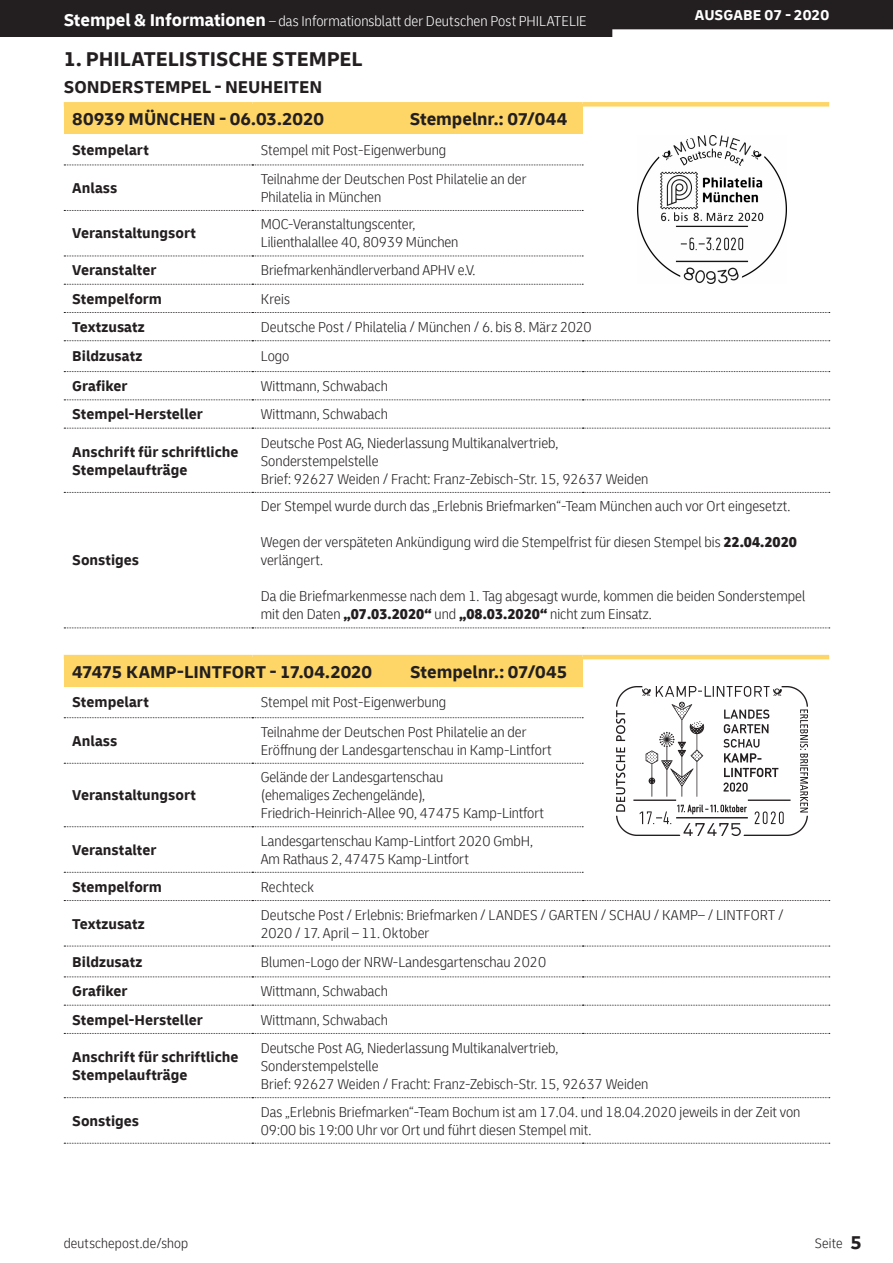
<style>
.page{position:relative;width:893px;height:1263px;background:#fff}
.page>*{position:absolute;margin:0;border:0;box-sizing:border-box;transform-origin:0 0}
.t1{font:700 21px "Delivery";letter-spacing:-.005em;color:#231f20}
.t2{font:700 18px "Delivery";letter-spacing:-.005em;color:#231f20}
.t3{font:300 condensed 15px/18px "Delivery";color:#231f20}
.t4{font:700 15px/18px "Delivery";color:#231f20}
.t5{font:300 condensed 15px "Delivery";color:#fff}
.t6{font:700 15px "Delivery";color:#fff}
.t7{font:300 condensed 14.25px "Delivery";letter-spacing:.01em;color:#231f20}
.s1{font-weight:700;font-stretch:normal;font-size:18px}
.s2{font-weight:900}
.s3{font-weight:700;font-stretch:normal;font-size:19.5px}
</style>
<div class="page">
<div style="left:0;top:0;width:893px;height:37px;background:#231f20"></div>
<div style="left:64px;top:104px;width:519px;height:30px;background:#fed667"></div>
<div style="left:64px;top:102px;width:188px;height:5px;background:#fed667"></div>
<div style="left:252px;top:102px;width:331px;height:5px;background:#fed667"></div>
<div style="left:583px;top:102px;width:246px;height:5px;background:#fed667"></div>
<svg style="left:64px;top:371px;width:766px;height:1px"></svg>
<svg style="left:64px;top:399px;width:766px;height:1px"></svg>
<svg style="left:64px;top:428px;width:766px;height:1px"></svg>
<svg style="left:64px;top:492px;width:766px;height:1px"></svg>
<svg style="left:64px;top:627px;width:766px;height:1px"></svg>
<svg style="left:64px;top:340px;width:766px;height:1px"></svg>
<svg style="left:64px;top:210px;width:519px;height:1px"></svg>
<svg style="left:64px;top:256px;width:519px;height:1px"></svg>
<svg style="left:64px;top:284px;width:519px;height:1px"></svg>
<svg style="left:64px;top:165px;width:519px;height:1px"></svg>
<svg style="left:64px;top:312px;width:766px;height:1px"></svg>
<div style="left:64px;top:657px;width:519px;height:30px;background:#fed667"></div>
<hr style="left:64px;top:655px;width:188px;height:4px;background:#fed667">
<hr style="left:252px;top:655px;width:331px;height:4px;background:#fed667">
<hr style="left:583px;top:655px;width:246px;height:4px;background:#fed667">
<svg style="left:64px;top:976px;width:766px;height:1px"></svg>
<svg style="left:64px;top:1005px;width:766px;height:1px"></svg>
<svg style="left:64px;top:1033px;width:766px;height:1px"></svg>
<svg style="left:64px;top:1097px;width:766px;height:1px"></svg>
<svg style="left:64px;top:1143px;width:766px;height:1px"></svg>
<svg style="left:64px;top:946px;width:766px;height:1px"></svg>
<svg style="left:64px;top:763px;width:519px;height:1px"></svg>
<svg style="left:64px;top:826px;width:519px;height:1px"></svg>
<svg style="left:64px;top:872px;width:519px;height:1px"></svg>
<svg style="left:64px;top:717px;width:519px;height:1px"></svg>
<svg style="left:64px;top:900px;width:766px;height:1px"></svg>
<img style="left:637px;top:135px;width:149px;height:149px">
<img style="left:616px;top:687px;width:191px;height:149px">
<p class="t5" style="left:64px;top:12px;width:524px"><span class="s1">Stempel &amp; Informationen</span> – das Informationsblatt der Deutschen Post PHILATELIE</p>
<p class="t6" style="left:695px;top:6px;width:136px">AUSGABE 07 - 2020</p>
<h1 class="t1" style="left:64px;top:46px;width:300px">1. PHILATELISTISCHE STEMPEL</h1>
<p class="t2" style="left:64px;top:76px;width:260px">SONDERSTEMPEL - NEUHEITEN</p>
<p class="t2" style="left:72px;top:108px;width:253px">80939 MÜNCHEN - 06.03.2020</p>
<p class="t2" style="left:410px;top:108px;width:159px">Stempelnr.: 07/044</p>
<p class="t4" style="left:72px;top:141px;width:78px">Stempelart</p>
<p class="t3" style="left:261px;top:141px;width:187px">Stempel mit Post-Eigenwerbung</p>
<p class="t4" style="left:72px;top:179px;width:47px">Anlass</p>
<p class="t3" style="left:261px;top:170px;width:267px">Teilnahme der Deutschen Post Philatelie an der<br>Philatelia in München</p>
<p class="t4" style="left:72px;top:224px;width:125px">Veranstaltungsort</p>
<p class="t3" style="left:261px;top:215px;width:199px">MOC-Veranstaltungscenter,<br>Lilienthalallee 40, 80939 München</p>
<p class="t4" style="left:72px;top:261px;width:86px">Veranstalter</p>
<p class="t3" style="left:261px;top:261px;width:216px">Briefmarkenhändlerverband APHV e.V.</p>
<p class="t4" style="left:72px;top:290px;width:91px">Stempelform</p>
<p class="t3" style="left:261px;top:290px;width:31px">Kreis</p>
<p class="t4" style="left:72px;top:318px;width:74px">Textzusatz</p>
<p class="t3" style="left:261px;top:318px;width:332px">Deutsche Post / Philatelia / München / 6. bis 8. März 2020</p>
<p class="t4" style="left:72px;top:347px;width:72px">Bildzusatz</p>
<p class="t3" style="left:261px;top:347px;width:30px">Logo</p>
<p class="t4" style="left:72px;top:377px;width:57px">Grafiker</p>
<p class="t3" style="left:261px;top:377px;width:129px">Wittmann, Schwabach</p>
<p class="t4" style="left:72px;top:405px;width:132px">Stempel-Hersteller</p>
<p class="t3" style="left:261px;top:405px;width:129px">Wittmann, Schwabach</p>
<p class="t4" style="left:72px;top:443px;width:168px">Anschrift für schriftliche<br>Stempelaufträge</p>
<p class="t3" style="left:261px;top:433px;width:389px">Deutsche Post AG, Niederlassung Multikanalvertrieb,<br>Sonderstempelstelle<br>Brief: 92627 Weiden / Fracht: Franz-Zebisch-Str. 15, 92637 Weiden</p>
<p class="t4" style="left:72px;top:551px;width:68px">Sonstiges</p>
<p class="t3" style="left:261px;top:497px;width:531px">Der Stempel wurde durch das „Erlebnis Briefmarken“-Team München auch vor Ort eingesetzt.</p>
<p class="t3" style="left:261px;top:533px;width:538px">Wegen der verspäteten Ankündigung wird die Stempelfrist für diesen Stempel bis <span class="s2">22.04.2020 </span>verlängert.</p>
<p class="t3" style="left:261px;top:587px;width:546px">Da die Briefmarkenmesse nach dem 1. Tag abgesagt wurde, kommen die beiden Sonderstempel mit den Daten <span class="s2">„07.03.2020“</span> und <span class="s2">„08.03.2020“</span> nicht zum Einsatz.</p>
<p class="t2" style="left:72px;top:661px;width:301px">47475 KAMP-LINTFORT - 17.04.2020</p>
<p class="t2" style="left:410px;top:661px;width:159px">Stempelnr.: 07/045</p>
<p class="t4" style="left:72px;top:693px;width:78px">Stempelart</p>
<p class="t3" style="left:261px;top:693px;width:187px">Stempel mit Post-Eigenwerbung</p>
<p class="t4" style="left:72px;top:732px;width:47px">Anlass</p>
<p class="t3" style="left:261px;top:723px;width:292px">Teilnahme der Deutschen Post Philatelie an der<br>Eröffnung der Landesgartenschau in Kamp-Lintfort</p>
<p class="t4" style="left:72px;top:786px;width:125px">Veranstaltungsort</p>
<p class="t3" style="left:261px;top:768px;width:285px">Gelände der Landesgartenschau<br>(ehemaliges Zechengelände),<br>Friedrich-Heinrich-Allee 90, 47475 Kamp-Lintfort</p>
<p class="t4" style="left:72px;top:841px;width:86px">Veranstalter</p>
<p class="t3" style="left:261px;top:832px;width:274px">Landesgartenschau Kamp-Lintfort 2020 GmbH,<br>Am Rathaus 2, 47475 Kamp-Lintfort</p>
<p class="t4" style="left:72px;top:878px;width:91px">Stempelform</p>
<p class="t3" style="left:261px;top:878px;width:55px">Rechteck</p>
<p class="t4" style="left:72px;top:914px;width:74px">Textzusatz</p>
<p class="t3" style="left:261px;top:905px;width:524px">Deutsche Post / Erlebnis: Briefmarken / LANDES / GARTEN / SCHAU / KAMP– / LINTFORT /<br>2020 / 17. April – 11. Oktober</p>
<p class="t4" style="left:72px;top:953px;width:72px">Bildzusatz</p>
<p class="t3" style="left:261px;top:953px;width:287px">Blumen-Logo der NRW-Landesgartenschau 2020</p>
<p class="t4" style="left:72px;top:982px;width:57px">Grafiker</p>
<p class="t3" style="left:261px;top:982px;width:129px">Wittmann, Schwabach</p>
<p class="t4" style="left:72px;top:1010px;width:132px">Stempel-Hersteller</p>
<p class="t3" style="left:261px;top:1010px;width:129px">Wittmann, Schwabach</p>
<p class="t4" style="left:72px;top:1048px;width:168px">Anschrift für schriftliche<br>Stempelaufträge</p>
<p class="t3" style="left:261px;top:1039px;width:389px">Deutsche Post AG, Niederlassung Multikanalvertrieb,<br>Sonderstempelstelle<br>Brief: 92627 Weiden / Fracht: Franz-Zebisch-Str. 15, 92637 Weiden</p>
<p class="t4" style="left:72px;top:1112px;width:68px">Sonstiges</p>
<p class="t3" style="left:261px;top:1103px;width:541px">Das „Erlebnis Briefmarken“-Team Bochum ist am 17.04. und 18.04.2020 jeweils in der Zeit von<br>09:00 bis 19:00 Uhr vor Ort und führt diesen Stempel mit.</p>
<p class="t7" style="left:64px;top:1235px;width:126px">deutschepost.de/shop</p>
<p class="t7" style="left:815px;top:1235px;width:49px">Seite <span class="s3">5</span></p>
</div>
